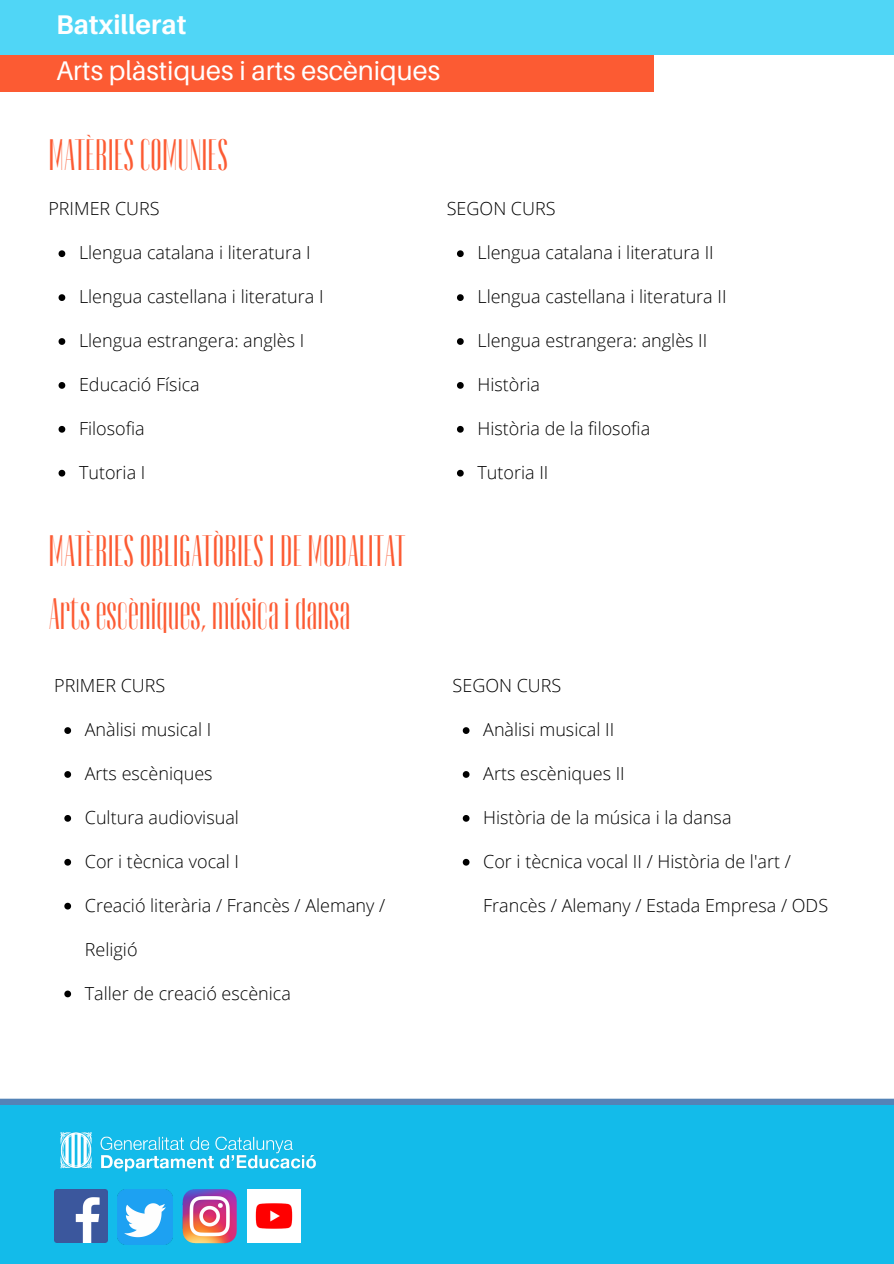
<style>
.page{position:relative;width:894px;height:1264px;background:#fff}
.page>*{position:absolute;margin:0;border:0;box-sizing:border-box;transform-origin:0 0}
.t1{font:45px/63px "Devasia";color:#fc5b33}
.t2{font:27px "Aileron";color:#fff}
.t3{font:700 27px "Aileron";color:#fff}
.t4{font:300 18px "Open Sans";color:#000}
</style>
<div class="page">
<div style="left:0;top:23px;width:653px;height:69px;background:#fc5b33"></div>
<div style="left:0;top:0;width:893px;height:54px;background:#50d6f6"></div>
<svg style="left:58px;top:250px;width:7px;height:7px"></svg>
<svg style="left:58px;top:294px;width:7px;height:7px"></svg>
<svg style="left:58px;top:338px;width:7px;height:7px"></svg>
<svg style="left:58px;top:382px;width:7px;height:7px"></svg>
<svg style="left:58px;top:426px;width:7px;height:6px"></svg>
<svg style="left:58px;top:470px;width:7px;height:6px"></svg>
<div style="left:0;top:1098px;width:893px;height:7px;background:#5483b7"></div>
<div style="left:0;top:1105px;width:893px;height:158px;background:#13bbea"></div>
<img style="left:60px;top:1132px;width:256px;height:40px">
<img style="left:54px;top:1189px;width:53px;height:53px">
<img style="left:117px;top:1189px;width:56px;height:56px">
<img style="left:182px;top:1189px;width:55px;height:55px">
<img style="left:247px;top:1189px;width:53px;height:53px">
<svg style="left:457px;top:250px;width:6px;height:7px"></svg>
<svg style="left:457px;top:294px;width:6px;height:7px"></svg>
<svg style="left:457px;top:338px;width:6px;height:7px"></svg>
<svg style="left:457px;top:382px;width:6px;height:7px"></svg>
<svg style="left:457px;top:426px;width:6px;height:6px"></svg>
<svg style="left:457px;top:470px;width:6px;height:6px"></svg>
<svg style="left:64px;top:727px;width:7px;height:7px"></svg>
<svg style="left:64px;top:771px;width:7px;height:6px"></svg>
<svg style="left:64px;top:815px;width:7px;height:6px"></svg>
<svg style="left:64px;top:858px;width:7px;height:7px"></svg>
<svg style="left:64px;top:902px;width:7px;height:7px"></svg>
<svg style="left:64px;top:990px;width:7px;height:7px"></svg>
<svg style="left:462px;top:727px;width:7px;height:7px"></svg>
<svg style="left:462px;top:771px;width:7px;height:6px"></svg>
<svg style="left:462px;top:815px;width:7px;height:6px"></svg>
<svg style="left:462px;top:858px;width:7px;height:7px"></svg>
<p class="t3" style="left:56px;top:8px;width:132px">Batxillerat</p>
<h3 class="t2" style="left:56px;top:54px;width:385px">Arts plàstiques i arts escèniques</h3>
<p class="t1" style="left:48px;top:125px;width:181px">MATÈRIES COMUNIES</p>
<h4 class="t4" style="left:48px;top:196px;width:113px">PRIMER CURS</h4>
<h1 class="t4" style="left:79px;top:240px;width:233px">Llengua catalana i literatura I</h1>
<h5 class="t4" style="left:79px;top:284px;width:246px">Llengua castellana i literatura I</h5>
<p class="t4" style="left:79px;top:328px;width:227px">Llengua estrangera: anglès I</p>
<p class="t4" style="left:79px;top:372px;width:122px">Educació Física</p>
<p class="t4" style="left:79px;top:415px;width:67px">Filosofia</p>
<p class="t4" style="left:79px;top:459px;width:68px">Tutoria I</p>
<p class="t4" style="left:446px;top:196px;width:110px">SEGON CURS</p>
<p class="t4" style="left:477px;top:240px;width:238px">Llengua catalana i literatura II</p>
<p class="t4" style="left:477px;top:284px;width:250px">Llengua castellana i literatura II</p>
<p class="t4" style="left:477px;top:328px;width:231px">Llengua estrangera: anglès II</p>
<h2 class="t4" style="left:477px;top:372px;width:64px">Història</h2>
<h5 class="t4" style="left:477px;top:415px;width:174px">Història de la filosofia</h5>
<p class="t4" style="left:477px;top:459px;width:72px">Tutoria II</p>
<p class="t1" style="left:48px;top:521px;width:358px">MATÈRIES OBLIGATÒRIES I DE MODALITAT<br>Arts escèniques, música i dansa</p>
<p class="t4" style="left:54px;top:673px;width:113px">PRIMER CURS</p>
<p class="t4" style="left:85px;top:717px;width:128px">Anàlisi musical I</p>
<p class="t4" style="left:85px;top:760px;width:129px">Arts escèniques</p>
<p class="t4" style="left:85px;top:804px;width:156px">Cultura audiovisual</p>
<h5 class="t4" style="left:85px;top:848px;width:156px">Cor i tècnica vocal I</h5>
<p class="t4" style="left:85px;top:892px;width:302px">Creació literària / Francès / Alemany /</p>
<p class="t4" style="left:85px;top:936px;width:54px">Religió</p>
<p class="t4" style="left:85px;top:980px;width:208px">Taller de creació escènica</p>
<p class="t4" style="left:452px;top:673px;width:110px">SEGON CURS</p>
<p class="t4" style="left:483px;top:717px;width:132px">Anàlisi musical II</p>
<p class="t4" style="left:483px;top:760px;width:143px">Arts escèniques II</p>
<p class="t4" style="left:483px;top:804px;width:250px">Història de la música i la dansa</p>
<p class="t4" style="left:483px;top:848px;width:309px">Cor i tècnica vocal II / Història de l'art /</p>
<p class="t4" style="left:483px;top:892px;width:346px">Francès / Alemany / Estada Empresa / ODS</p>
</div>
